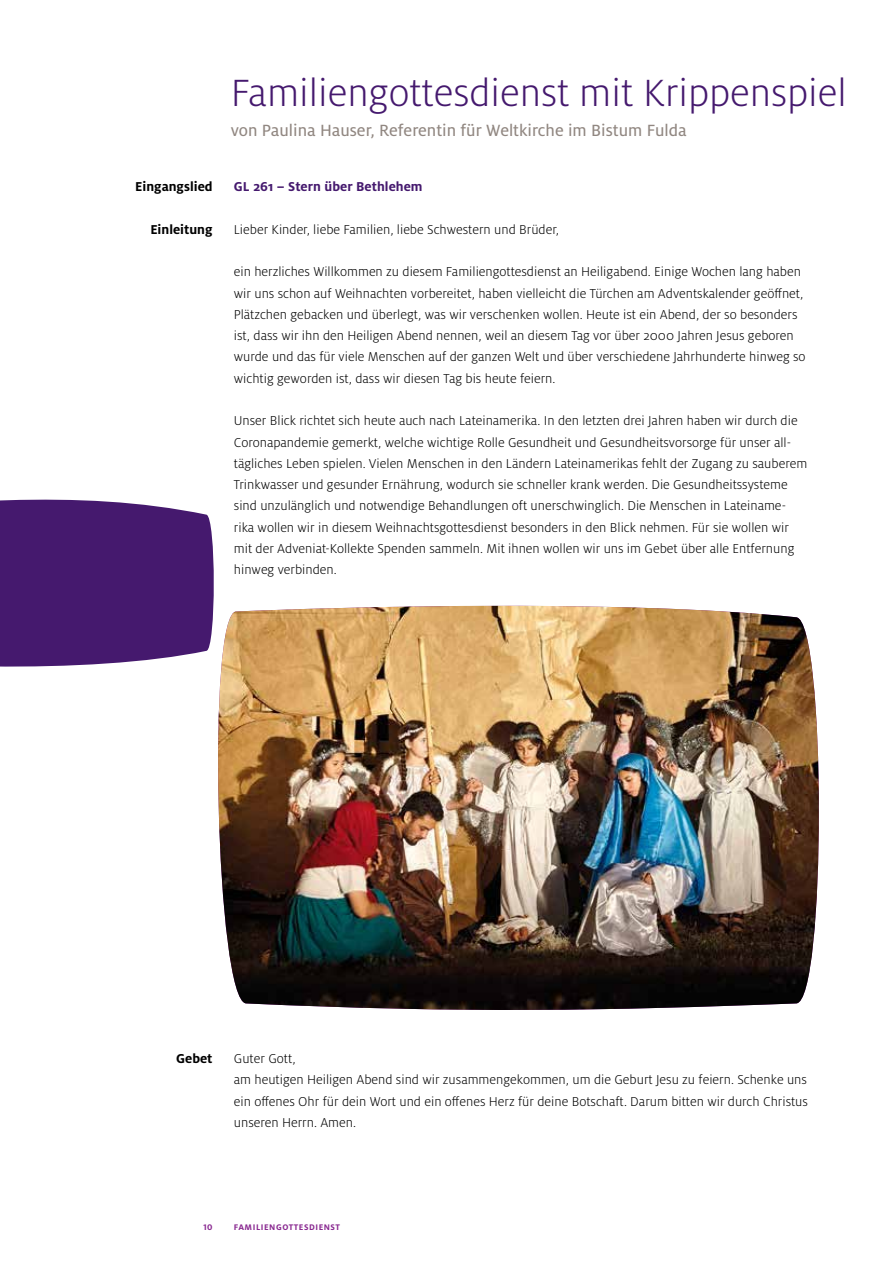
<style>
.page{position:relative;width:893px;height:1263px;background:#fff}
.page>*{position:absolute;margin:0;border:0;box-sizing:border-box;transform-origin:0 0}
.t1{font:300 42px "Milo OT";color:#45196e}
.t2{font:18px "Milo OT Text";color:#918781}
.t3{font:300 14.25px/21.3px "Milo OT";color:#000}
.t4{font:700 14.25px "Milo OT";color:#000}
.t5{font:700 14.25px "Milo OT";color:#45196e}
.t6{font:700 9px "Milo OT";letter-spacing:.06em;color:#892890}
</style>
<div class="page">
<svg style="left:0;top:499px;width:214px;height:168px"></svg>
<img style="left:218px;top:606px;width:601px;height:404px">
<p class="t4" style="left:135px;top:179px;width:79px">Eingangslied</p>
<p class="t4" style="left:150px;top:221px;width:64px">Einleitung</p>
<h1 class="t1" style="left:231px;top:71px;width:617px">Familiengottesdienst mit Krippenspiel</h1>
<p class="t2" style="left:231px;top:121px;width:457px">von Paulina Hauser, Referentin für Weltkirche im Bistum Fulda</p>
<p class="t5" style="left:234px;top:179px;width:190px">GL 261 – Stern über Bethlehem</p>
<p class="t3" style="left:234px;top:219px;width:327px">Lieber Kinder, liebe Familien, liebe Schwestern und Brüder,</p>
<p class="t3" style="left:234px;top:261px;width:573px">ein herzliches Willkommen zu diesem Familiengottesdienst an Heiligabend. Einige Wochen lang haben wir uns schon auf Weihnachten vorbereitet, haben vielleicht die Türchen am Adventskalender geöffnet, Plätzchen gebacken und überlegt, was wir verschenken wollen. Heute ist ein Abend, der so besonders ist, dass wir ihn den Heiligen Abend nennen, weil an diesem Tag vor über 2000 Jahren Jesus geboren wurde und das für viele Menschen auf der ganzen Welt und über verschiedene Jahrhunderte hinweg so wichtig geworden ist, dass wir diesen Tag bis heute feiern.</p>
<p class="t3" style="left:234px;top:410px;width:575px">Unser Blick richtet sich heute auch nach Lateinamerika. In den letzten drei Jahren haben wir durch die Coronapandemie gemerkt, welche wichtige Rolle Gesundheit und Gesundheitsvorsorge für unser all&shy;tägliches Leben spielen. Vielen Menschen in den Ländern Lateinamerikas fehlt der Zugang zu sauberem Trinkwasser und gesunder Ernährung, wodurch sie schneller krank werden. Die Gesundheitssysteme sind unzulänglich und notwendige Behandlungen oft unerschwinglich. Die Menschen in Lateiname&shy;rika wollen wir in diesem Weihnachtsgottesdienst besonders in den Blick nehmen. Für sie wollen wir mit der Adveniat-Kollekte Spenden sammeln. Mit ihnen wollen wir uns im Gebet über alle Entfernung hinweg verbinden.</p>
<p class="t4" style="left:176px;top:1050px;width:38px">Gebet</p>
<p class="t3" style="left:234px;top:1048px;width:576px">Guter Gott,<br>am heutigen Heiligen Abend sind wir zusammengekommen, um die Geburt Jesu zu feiern. Schenke uns ein offenes Ohr für dein Wort und ein offenes Herz für deine Botschaft. Darum bitten wir durch Christus unseren Herrn. Amen.</p>
<p class="t6" style="left:203px;top:1222px;width:11px">10</p>
<p class="t6" style="left:234px;top:1222px;width:108px">FAMILIENGOTTESDIENST</p>
</div>
